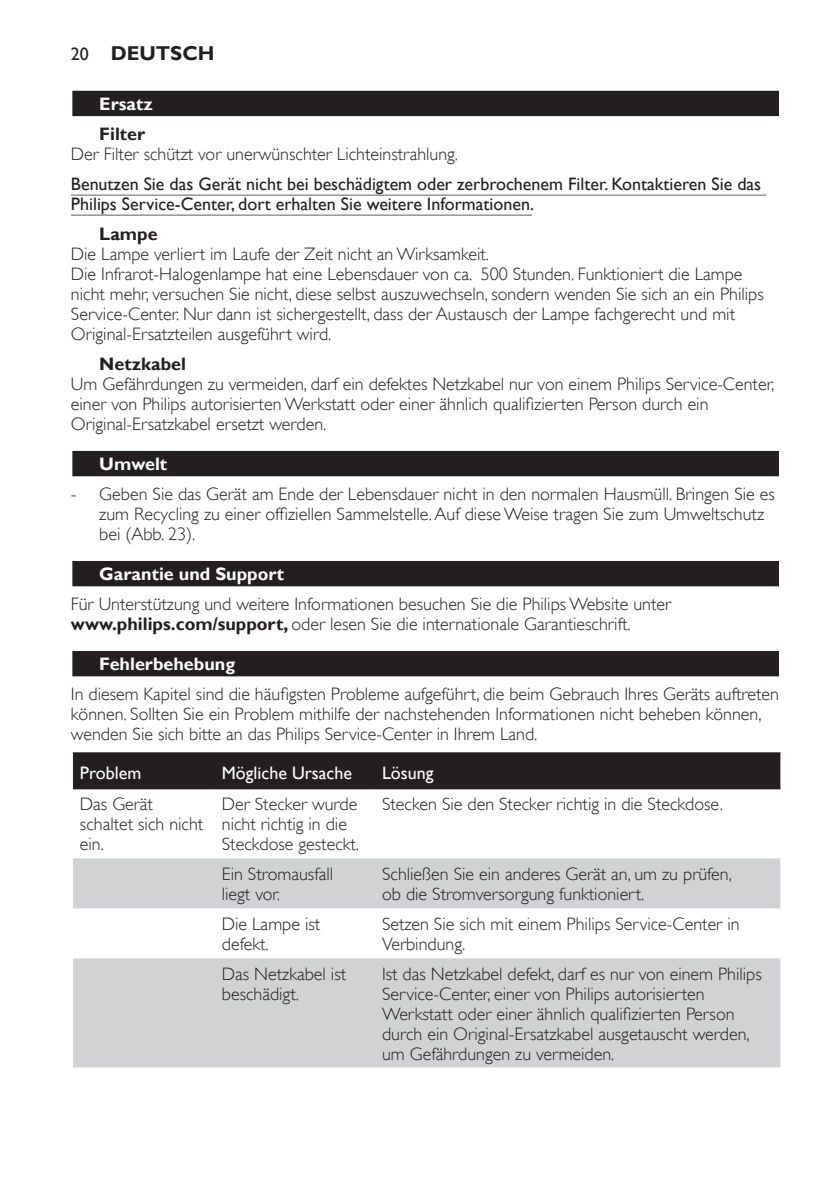
<style>
.page{position:relative;width:840px;height:1191px;background:#fff}
.page>*{position:absolute;margin:0;border:0;box-sizing:border-box;transform-origin:0 0}
.t1{font:700 20px "Gill Sans Alt One WGL";color:#231f20}
.t2{font:18px/20px "Gill Sans Alt One WGL Light";color:#231f20}
.t3{font:18px/20px "Gill Sans Alt One WGL";color:#231f20}
.t4{font:700 18px "Gill Sans Alt One WGL";color:#fff}
.t5{font:18px "Gill Sans Alt One WGL";color:#fff}
.t6{font:700 18px "Gill Sans Alt One WGL";color:#231f20}
.s1{font-weight:400;font-size:18px}
.s2{font-family:"Gill Sans Alt One WGL";font-weight:700}
</style>
<div class="page">
<div style="left:71px;top:90px;width:709px;height:28px;background:#e4e3e3"></div>
<div style="left:72px;top:91px;width:706px;height:25px;background:#231f20"></div>
<hr style="left:71px;top:194px;width:694px;height:2px;background:#939598">
<hr style="left:71px;top:214px;width:461px;height:2px;background:#939598">
<div style="left:71px;top:450px;width:709px;height:28px;background:#c1c0c0"></div>
<div style="left:72px;top:451px;width:706px;height:25px;background:#231f20"></div>
<div style="left:71px;top:560px;width:709px;height:28px;background:#b6b5b5"></div>
<div style="left:72px;top:561px;width:706px;height:25px;background:#231f20"></div>
<div style="left:71px;top:650px;width:709px;height:28px;background:#adacac"></div>
<div style="left:72px;top:651px;width:706px;height:25px;background:#231f20"></div>
<div style="left:73px;top:752px;width:707px;height:35px;background:#231f20"></div>
<svg style="left:73px;top:858px;width:707px;height:209px;fill:#d1d2d4"></svg>
<hr style="left:73px;top:787px;width:141px;height:2px;background:#231f20">
<hr style="left:214px;top:787px;width:160px;height:2px;background:#231f20">
<hr style="left:374px;top:787px;width:406px;height:2px;background:#231f20">
<p class="t1" style="left:71px;top:40px;width:145px"><span class="s1">20</span> DEUTSCH</p>
<p class="t4" style="left:99px;top:92px;width:55px">Ersatz</p>
<p class="t6" style="left:99px;top:122px;width:47px">Filter</p>
<p class="t2" style="left:71px;top:144px;width:388px">Der Filter schützt vor unerwünschter Lichteinstrahlung.</p>
<p class="t3" style="left:71px;top:174px;width:691px">Benutzen Sie das Gerät nicht bei beschädigtem oder zerbrochenem Filter. Kontaktieren Sie das<br>Philips Service-Center, dort erhalten Sie weitere Informationen.</p>
<p class="t6" style="left:99px;top:222px;width:60px">Lampe</p>
<p class="t2" style="left:71px;top:244px;width:694px">Die Lampe verliert im Laufe der Zeit nicht an Wirksamkeit.<br>Die Infrarot-Halogenlampe hat eine Lebensdauer von ca. 500 Stunden. Funktioniert die Lampe nicht mehr, versuchen Sie nicht, diese selbst auszuwechseln, sondern wenden Sie sich an ein Philips Service-Center. Nur dann ist sichergestellt, dass der Austausch der Lampe fachgerecht und mit Original-Ersatzteilen ausgeführt wird.</p>
<p class="t6" style="left:99px;top:352px;width:88px">Netzkabel</p>
<p class="t2" style="left:71px;top:374px;width:704px">Um Gefährdungen zu vermeiden, darf ein defektes Netzkabel nur von einem Philips Service-Center, einer von Philips autorisierten Werkstatt oder einer ähnlich qualifizierten Person durch ein<br>Original-Ersatzkabel ersetzt werden.</p>
<p class="t4" style="left:99px;top:452px;width:69px">Umwelt</p>
<p class="t2" style="left:99px;top:484px;width:676px;text-indent:-28px">- Geben Sie das Gerät am Ende der Lebensdauer nicht in den normalen Hausmüll. Bringen Sie es zum Recycling zu einer offiziellen Sammelstelle. Auf diese Weise tragen Sie zum Umweltschutz bei (Abb. 23).</p>
<p class="t4" style="left:99px;top:562px;width:186px">Garantie und Support</p>
<p class="t2" style="left:71px;top:594px;width:601px">Für Unterstützung und weitere Informationen besuchen Sie die Philips Website unter <span class="s2">www.philips.com/support,</span> oder lesen Sie die internationale Garantieschrift.</p>
<p class="t4" style="left:99px;top:652px;width:137px">Fehlerbehebung</p>
<p class="t2" style="left:71px;top:684px;width:709px">In diesem Kapitel sind die häufigsten Probleme aufgeführt, die beim Gebrauch Ihres Geräts auftreten können. Sollten Sie ein Problem mithilfe der nachstehenden Informationen nicht beheben können, wenden Sie sich bitte an das Philips Service-Center in Ihrem Land.</p>
<p class="t5" style="left:80px;top:761px;width:63px">Problem</p>
<p class="t5" style="left:222px;top:761px;width:132px">Mögliche Ursache</p>
<p class="t5" style="left:382px;top:761px;width:53px">Lösung</p>
<p class="t2" style="left:80px;top:794px;width:125px">Das Gerät schaltet sich nicht ein.</p>
<p class="t2" style="left:222px;top:794px;width:139px">Der Stecker wurde nicht richtig in die<br>Steckdose gesteckt.</p>
<p class="t2" style="left:382px;top:794px;width:342px">Stecken Sie den Stecker richtig in die Steckdose.</p>
<p class="t2" style="left:222px;top:864px;width:113px">Ein Stromausfall liegt vor.</p>
<p class="t2" style="left:382px;top:864px;width:351px">Schließen Sie ein anderes Gerät an, um zu prüfen, ob die Stromversorgung funktioniert.</p>
<p class="t2" style="left:222px;top:914px;width:100px">Die Lampe ist defekt.</p>
<p class="t2" style="left:382px;top:914px;width:359px">Setzen Sie sich mit einem Philips Service-Center in<br>Verbindung.</p>
<p class="t2" style="left:222px;top:964px;width:126px">Das Netzkabel ist beschädigt.</p>
<p class="t2" style="left:382px;top:964px;width:381px">Ist das Netzkabel defekt, darf es nur von einem Philips Service-Center, einer von Philips autorisierten Werkstatt oder einer ähnlich qualifizierten Person durch ein Original-Ersatzkabel ausgetauscht werden, um Gefährdungen zu vermeiden.</p>
</div>
